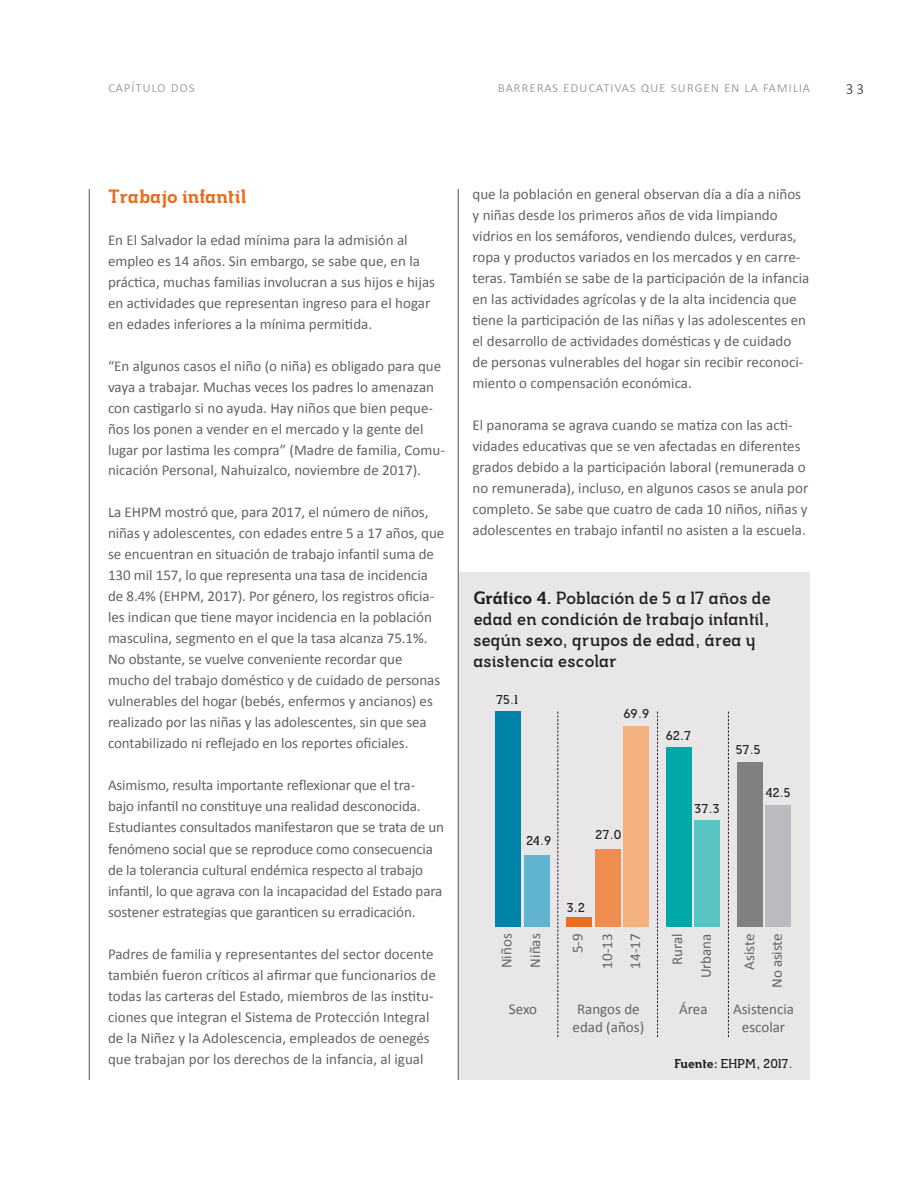
<style>
.page{position:relative;width:918px;height:1188px;background:#fff}
.page>*{position:absolute;margin:0;border:0;box-sizing:border-box;transform-origin:0 0}
.t1{font:700 18px "Musket";letter-spacing:.01em;color:#ea6d1f}
.t2{font:16.5px/21px "Musket";color:#231f20}
.t3{font:15px/21px "Calibri";color:#636366}
.t4{font:300 15px "Calibri";letter-spacing:.05em;color:#939598}
.t5{font:300 15px "Calibri";color:#231f20}
.t6{font:12px "Musket";letter-spacing:-.005em;color:#231f20}
.s1{font-weight:700}
</style>
<div class="page">
<div style="left:459px;top:572px;width:351px;height:508px;background:#e9e6e7"></div>
<div style="left:624px;top:727px;width:25px;height:200px;background:#f5b080"></div>
<div style="left:524px;top:856px;width:26px;height:71px;background:#60b4cf"></div>
<div style="left:595px;top:850px;width:26px;height:77px;background:#ef8d4e"></div>
<div style="left:694px;top:820px;width:26px;height:107px;background:#59c4c4"></div>
<div style="left:765px;top:805px;width:26px;height:122px;background:#bcbbbf"></div>
<div style="left:495px;top:712px;width:26px;height:215px;background:#0083a9"></div>
<div style="left:566px;top:918px;width:26px;height:9px;background:#ea6d1f"></div>
<div style="left:666px;top:747px;width:26px;height:180px;background:#00a9a7"></div>
<div style="left:737px;top:762px;width:25px;height:165px;background:#808083"></div>
<svg style="left:557px;top:712px;width:1px;height:325px"></svg>
<svg style="left:657px;top:712px;width:1px;height:325px"></svg>
<svg style="left:728px;top:712px;width:1px;height:325px"></svg>
<hr style="left:89px;top:189px;width:1px;height:891px;background:#636366">
<hr style="left:458px;top:189px;width:1px;height:891px;background:#636366">
<p class="t4" style="left:108px;top:78px;width:88px">capítulo dos</p>
<p class="t4" style="left:498px;top:78px;width:314px">barreras educativas que surgen en la familia</p>
<p class="t5" style="left:846px;top:78px;width:20px">33</p>
<p class="t1" style="left:108px;top:185px;width:140px">Trabajo infantil</p>
<p class="t3" style="left:108px;top:229px;width:329px">En El Salvador la edad mínima para la admisión al empleo es 14 años. Sin embargo, se sabe que, en la práctica, muchas familias involucran a sus hijos e hijas en actividades que representan ingreso para el hogar en edades inferiores a la mínima permitida.</p>
<p class="t3" style="left:108px;top:355px;width:339px">“En algunos casos el niño (o niña) es obligado para que vaya a trabajar. Muchas veces los padres lo amenazan con castigarlo si no ayuda. Hay niños que bien peque&shy;ños los ponen a vender en el mercado y la gente del lugar por lastima les compra” (Madre de familia, Comu&shy;nicación Personal, Nahuizalco, noviembre de 2017).</p>
<p class="t3" style="left:108px;top:502px;width:338px">La EHPM mostró que, para 2017, el número de niños, niñas y adolescentes, con edades entre 5 a 17 años, que se encuentran en situación de trabajo infantil suma de 130 mil 157, lo que representa una tasa de incidencia de 8.4% (EHPM, 2017). Por género, los registros oficia&shy;les indican que tiene mayor incidencia en la población masculina, segmento en el que la tasa alcanza 75.1%.<br>No obstante, se vuelve conveniente recordar que mucho del trabajo doméstico y de cuidado de personas vulnerables del hogar (bebés, enfermos y ancianos) es realizado por las niñas y las adolescentes, sin que sea contabilizado ni reflejado en los reportes oficiales.</p>
<p class="t3" style="left:108px;top:775px;width:338px">Asimismo, resulta importante reflexionar que el tra&shy;bajo infantil no constituye una realidad desconocida.<br>Estudiantes consultados manifestaron que se trata de un fenómeno social que se reproduce como consecuencia de la tolerancia cultural endémica respecto al trabajo infantil, lo que agrava con la incapacidad del Estado para sostener estrategias que garanticen su erradicación.</p>
<p class="t3" style="left:108px;top:943px;width:329px">Padres de familia y representantes del sector docente también fueron críticos al afirmar que funcionarios de todas las carteras del Estado, miembros de las institu&shy;ciones que integran el Sistema de Protección Integral de la Niñez y la Adolescencia, empleados de oenegés que trabajan por los derechos de la infancia, al igual</p>
<p class="t3" style="left:472px;top:183px;width:338px">que la población en general observan día a día a niños y niñas desde los primeros años de vida limpiando vidrios en los semáforos, vendiendo dulces, verduras, ropa y productos variados en los mercados y en carre&shy;teras. También se sabe de la participación de la infancia en las actividades agrícolas y de la alta incidencia que tiene la participación de las niñas y las adolescentes en el desarrollo de actividades domésticas y de cuidado de personas vulnerables del hogar sin recibir reconoci&shy;miento o compensación económica.</p>
<p class="t3" style="left:472px;top:414px;width:337px">El panorama se agrava cuando se matiza con las acti&shy;vidades educativas que se ven afectadas en diferentes grados debido a la participación laboral (remunerada o no remunerada), incluso, en algunos casos se anula por completo. Se sabe que cuatro de cada 10 niños, niñas y adolescentes en trabajo infantil no asisten a la escuela.</p>
<p class="t2" style="left:473px;top:588px;width:299px"><span class="s1">Gráfico 4.</span> Población de 5 a 17 años de edad en condición de trabajo infantil, según sexo, grupos de edad, área y asistencia escolar</p>
<p class="t6" style="left:496px;top:692px;width:23px">75.1</p>
<p class="t6" style="left:526px;top:833px;width:27px">24.9</p>
<p class="t6" style="left:624px;top:706px;width:28px">69.9</p>
<p class="t6" style="left:596px;top:827px;width:28px">27.0</p>
<p class="t6" style="left:666px;top:728px;width:27px">62.7</p>
<p class="t6" style="left:694px;top:802px;width:27px">37.3</p>
<p class="t6" style="left:736px;top:743px;width:27px">57.5</p>
<p class="t6" style="left:765px;top:785px;width:27px">42.5</p>
<p class="t6" style="left:567px;top:900px;width:20px">3.2</p>
<p class="t3" style="left:492px;top:968px;width:36px;line-height:28.7px;rotate:-90deg">Niños<br>Niñas</p>
<p class="t3" style="left:562px;top:969px;width:37px;line-height:29.7px;text-align:right;rotate:-90deg">5-9<br>10-13</p>
<p class="t3" style="left:624px;top:969px;width:37px;rotate:-90deg">14-17</p>
<p class="t3" style="left:662px;top:978px;width:46px;line-height:28.7px;text-align:right;rotate:-90deg">Rural<br>Urbana</p>
<p class="t3" style="left:735px;top:988px;width:56px;line-height:27.6px;text-align:right;rotate:-90deg">Asiste<br>No asiste</p>
<p class="t3" style="left:509px;top:998px;width:30px">Sexo</p>
<p class="t3" style="left:573px;top:999px;width:73px;line-height:18px;text-align:center">Rangos de edad (años)</p>
<p class="t3" style="left:679px;top:998px;width:30px">Área</p>
<p class="t3" style="left:733px;top:999px;width:62px;line-height:18px;text-align:center">Asistencia escolar</p>
<p class="t6" style="left:675px;top:1057px;width:120px"><span class="s1">Fuente:</span> EHPM, 2017.</p>
</div>
